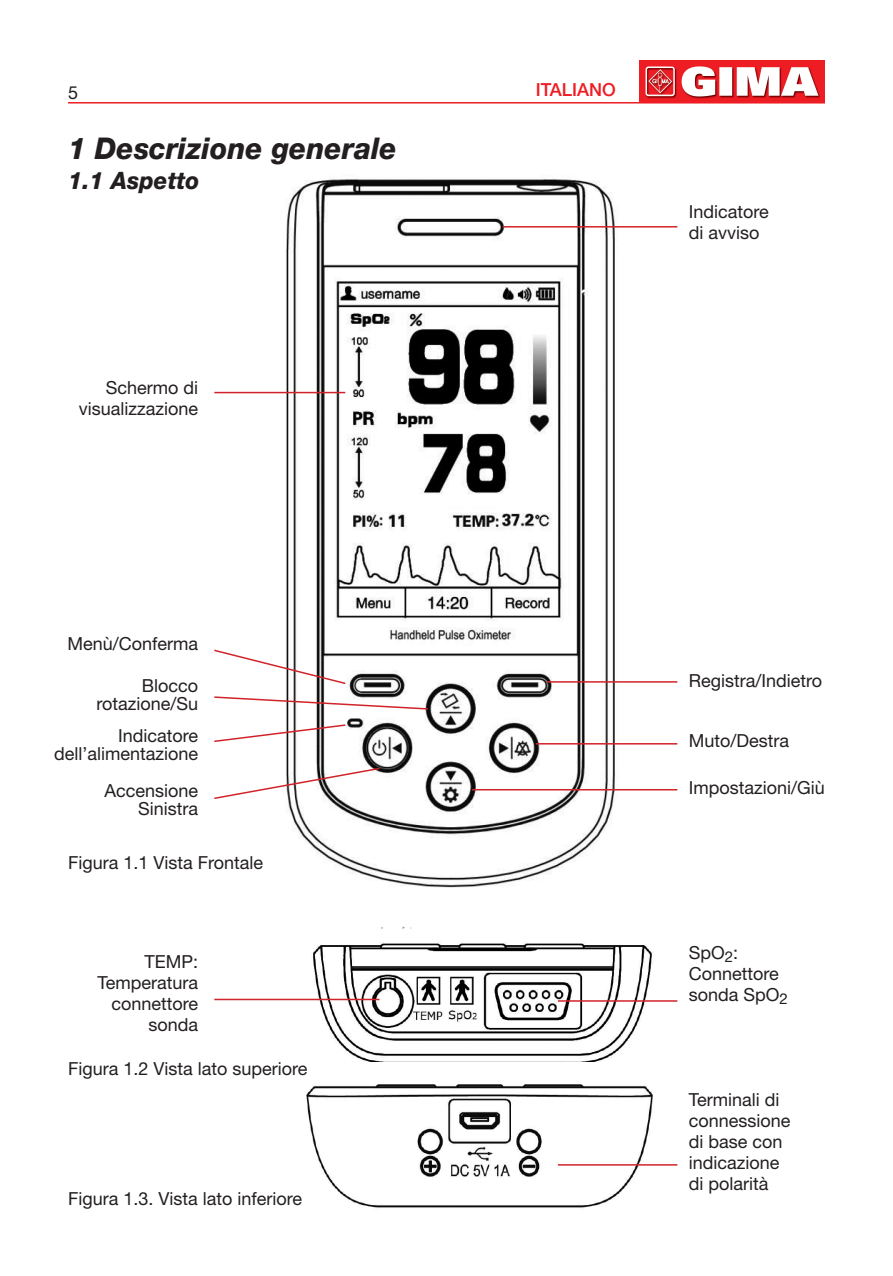
<style>
.page{position:relative;width:893px;height:1276px;background:#fff}
.page>*{position:absolute;margin:0;border:0;box-sizing:border-box;transform-origin:0 0}
.capitolo{font:italic 800 30px "Helvetica Neue LT Std";color:#231f20;scale:.95 1}
.sottocapitolo{font:italic 800 24px "Helvetica Neue LT Std";color:#231f20;scale:.95 1}
.t1{font:18px/21px "Helvetica Neue LT Std";color:#231f20;text-align:right}
.t2{font:500 18px "Helvetica Neue LT Std";color:#ee1d23}
</style>
<div class="page">
<hr style="left:68px;top:102px;width:757px;height:2px;background:#ee1d23">
<img style="left:639px;top:61px;width:185px;height:41px">
<img style="left:301px;top:926px;width:361px;height:136px">
<img style="left:306px;top:1084px;width:356px;height:124px">
<img style="left:282px;top:179px;width:340px;height:709px">
<hr style="left:214px;top:392px;width:131px;height:1px;background:#d1232a">
<svg style="left:214px;top:648px;width:133px;height:37px"></svg>
<svg style="left:214px;top:723px;width:133px;height:20px"></svg>
<svg style="left:214px;top:695px;width:215px;height:15px"></svg>
<svg style="left:214px;top:766px;width:167px;height:34px"></svg>
<hr style="left:547px;top:681px;width:130px;height:1px;background:#d1232a">
<hr style="left:536px;top:743px;width:141px;height:1px;background:#d1232a">
<hr style="left:472px;top:789px;width:205px;height:1px;background:#d1232a">
<hr style="left:503px;top:226px;width:174px;height:1px;background:#d1232a">
<hr style="left:558px;top:1000px;width:119px;height:1px;background:#d1232a">
<hr style="left:214px;top:998px;width:165px;height:2px;background:#d1232a">
<hr style="left:558px;top:1164px;width:119px;height:1px;background:#d1232a">
<p class="t1" style="left:68px;top:82px;width:12px">5</p>
<p class="t2" style="left:536px;top:79px;width:82px">ITALIANO</p>
<p class="capitolo" style="left:68px;top:130px;width:348px">1 Descrizione generale</p>
<p class="sottocapitolo" style="left:68px;top:166px;width:140px">1.1 Aspetto</p>
<p class="t1" style="left:79px;top:377px;width:121px">Schermo di visualizzazione</p>
<p class="t1" style="left:689px;top:201px;width:82px">Indicatore</p>
<p class="t1" style="left:689px;top:222px;width:72px">di avviso</p>
<p class="t1" style="left:67px;top:632px;width:132px">Menù/Conferma</p>
<p class="t1" style="left:142px;top:675px;width:58px">Blocco</p>
<p class="t1" style="left:96px;top:693px;width:103px">rotazione/Su</p>
<p class="t1" style="left:118px;top:725px;width:82px">Indicatore</p>
<p class="t1" style="left:54px;top:743px;width:146px">dell’alimentazione</p>
<p class="t1" style="left:104px;top:779px;width:95px">Accensione</p>
<p class="t1" style="left:138px;top:797px;width:61px">Sinistra</p>
<p class="t1" style="left:68px;top:851px;width:197px">Figura 1.1 Vista Frontale</p>
<p class="t1" style="left:144px;top:951px;width:55px">TEMP:</p>
<p class="t1" style="left:97px;top:972px;width:102px">Temperatura</p>
<p class="t1" style="left:111px;top:993px;width:88px">connettore sonda</p>
<p class="t1" style="left:68px;top:1057px;width:241px">Figura 1.2 Vista lato superiore</p>
<p class="t1" style="left:68px;top:1188px;width:236px">Figura 1.3. Vista lato inferiore</p>
<p class="t1" style="left:689px;top:670px;width:135px">Registra/Indietro</p>
<p class="t1" style="left:689px;top:729px;width:102px">Muto/Destra</p>
<p class="t1" style="left:689px;top:777px;width:137px">Impostazioni/Giù</p>
<p class="t1" style="left:689px;top:942px;width:51px">SpO<sub>2</sub>:</p>
<p class="t1" style="left:689px;top:963px;width:101px;text-align:left">Connettore sonda SpO<sub>2</sub></p>
<p class="t1" style="left:689px;top:1089px;width:92px">Terminali di</p>
<p class="t1" style="left:689px;top:1110px;width:103px;text-align:left">connessione di base con indicazione</p>
<p class="t1" style="left:689px;top:1173px;width:81px">di polarità</p>
</div>
